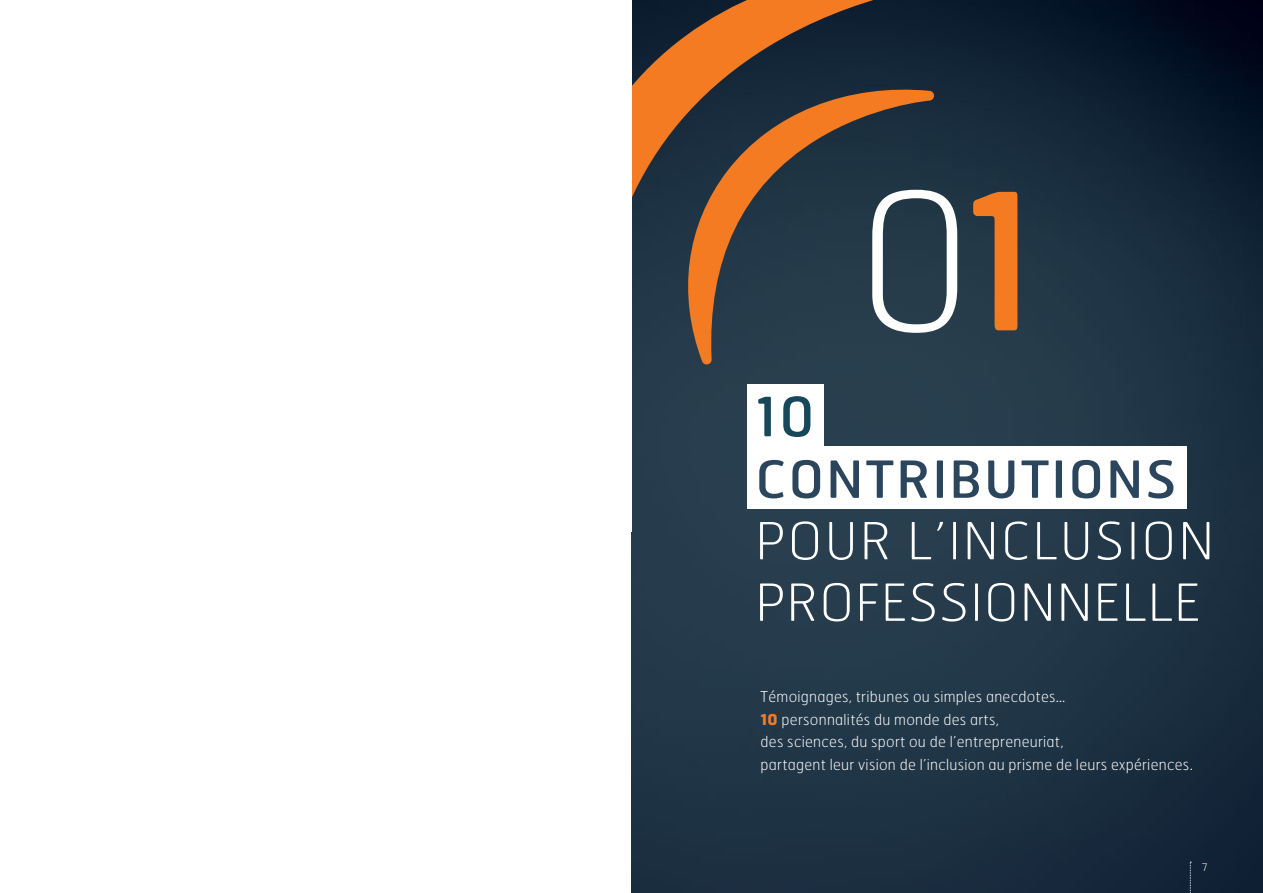
<style>
.page{position:relative;width:1263px;height:893px;background:#fff}
.page>*{position:absolute;margin:0;border:0;box-sizing:border-box;transform-origin:0 0}
.t1{font:100 189.3px "Hermes";color:#fff}
.t2{font:54px "Hermes";color:#174859}
.t3{font:100 51px/61.5px "Hermes";letter-spacing:.03em;color:#fff}
.t4{font:51px "Hermes";letter-spacing:.05em;color:#2b455d}
.t5{font:100 15px/22.5px "Hermes";letter-spacing:.02em;color:#fff}
.t6{font:100 10.5px "Hermes";color:#fff}
.s1{font-weight:400;color:#f47b21}
.s2{font-weight:700;color:#f47b21}
</style>
<div class="page">
<img style="left:631px;top:0;width:632px;height:893px">
<svg style="left:631px;top:0;width:327px;height:413px;background:#46423f"></svg>
<div style="left:747px;top:446px;width:439px;height:63px;background:#fff"></div>
<div style="left:747px;top:384px;width:77px;height:64px;background:#fff"></div>
<svg style="left:1190px;top:862px;width:1px;height:31px"></svg>
<h1 class="t1" style="left:856px;top:143px;width:183px">0<span class="s1">1</span></h1>
<h2 class="t2" style="left:755px;top:382px;width:60px">10</h2>
<h3 class="t4" style="left:755px;top:447px;width:422px">CONTRIBUTIONS</h3>
<h3 class="t3" style="left:755px;top:509px;width:460px">POUR L’INCLUSION<br>PROFESSIONNELLE</h3>
<p class="t5" style="left:761px;top:685px;width:434px">Témoignages, tribunes ou simples anecdotes…<br><span class="s2">10</span> personnalités du monde des arts,<br>des sciences, du sport ou de l’entrepreneuriat,<br>partagent leur vision de l’inclusion au prisme de leurs expériences.</p>
<p class="t6" style="left:1202px;top:860px;width:7px">7</p>
</div>
